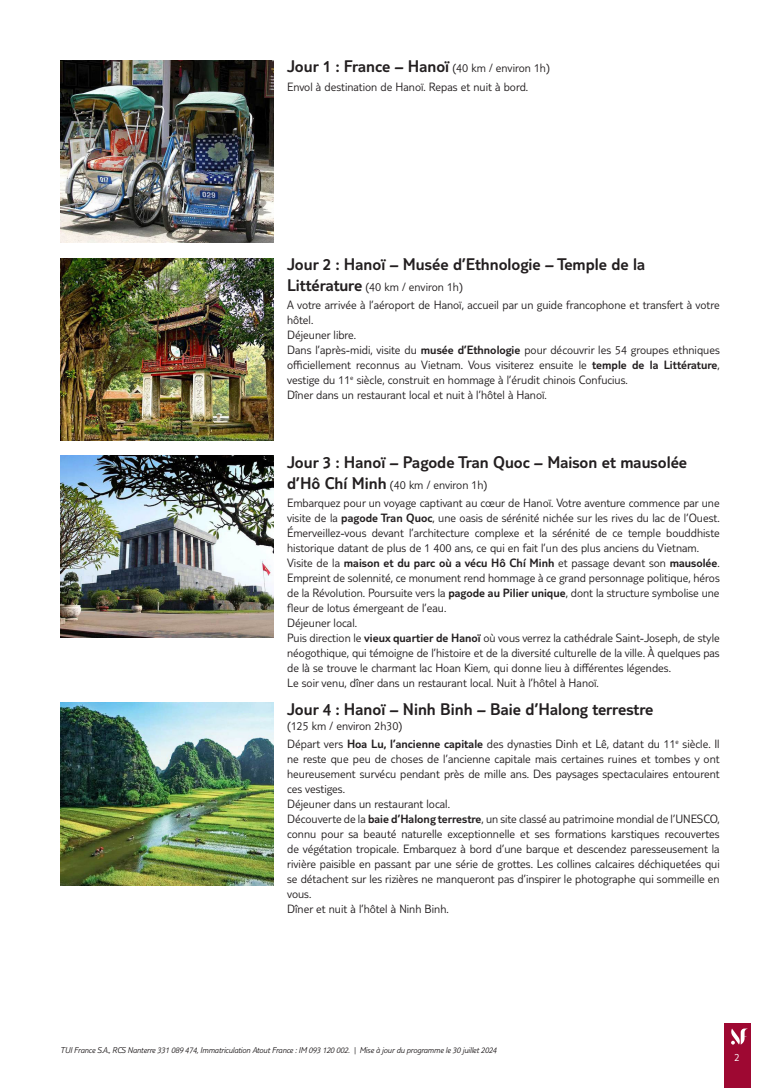
<style>
.page{position:relative;width:780px;height:1088px;background:#fff}
.page>*{position:absolute;margin:0;border:0;box-sizing:border-box;transform-origin:0 0}
.t1{font:300 17.5px "TUI Type";color:#231f20}
.t2{font:300 12.5px/15px "TUI Type";color:#231f20}
.t3{font:300 11.25px "TUI Type";color:#fff}
.t4{font:italic 300 8.75px "TUI Type";letter-spacing:-.02em;color:#231f20}
.s1{font-size:12.5px}
.s2{font-size:17.5px}
.s3{font-style:inherit}
</style>
<div class="page">
<div style="left:724px;top:1023px;width:26px;height:65px;background:#9e0832"></div>
<svg style="left:731px;top:1028px;width:17px;height:16px"></svg>
<img style="left:60px;top:60px;width:213px;height:182px">
<img style="left:60px;top:258px;width:213px;height:182px">
<img style="left:60px;top:456px;width:213px;height:182px">
<img style="left:60px;top:703px;width:213px;height:182px">
<h1 class="t1" style="left:287px;top:56px;width:264px">Jour 1 : France – Hanoï <span class="s1">(40 km / environ 1h)</span></h1>
<p class="t2" style="left:287px;top:79px;width:242px">Envol à destination de Hanoï. Repas et nuit à bord.</p>
<h1 class="t1" style="left:287px;top:254px;width:360px">Jour 2 : Hanoï – Musée d’Ethnologie – Temple de la</h1>
<p class="t2" style="left:287px;top:277px;width:434px;line-height:18.5px"><span class="s2">Littérature</span> (40 km / environ 1h)<br>A votre arrivée à l’aéroport de Hanoï, accueil par un guide francophone et transfert à votre</p>
<p class="t2" style="left:287px;top:312px;width:434px">hôtel.<br>Déjeuner libre.<br>Dans l’après-midi, visite du <span class="s3">musée d’Ethnologie</span> pour découvrir les 54 groupes ethniques officiellement reconnus au Vietnam. Vous visiterez ensuite le <span class="s3">temple de la Littérature</span>, vestige du 11<sup>e</sup> siècle, construit en hommage à l’érudit chinois Confucius.<br>Dîner dans un restaurant local et nuit à l’hôtel à Hanoï.</p>
<h1 class="t1" style="left:287px;top:452px;width:401px">Jour 3 : Hanoï – Pagode Tran Quoc – Maison et mausolée</h1>
<p class="t2" style="left:287px;top:475px;width:434px;line-height:18.5px"><span class="s2">d’Hô Chí Minh</span> (40 km / environ 1h)<br>Embarquez pour un voyage captivant au cœur de Hanoï. Votre aventure commence par une</p>
<p class="t2" style="left:287px;top:510px;width:434px">visite de la <span class="s3">pagode Tran Quoc</span>, une oasis de sérénité nichée sur les rives du lac de l’Ouest.<br>Émerveillez-vous devant l’architecture complexe et la sérénité de ce temple bouddhiste historique datant de plus de 1 400 ans, ce qui en fait l’un des plus anciens du Vietnam.<br>Visite de la <span class="s3">maison et du parc où a vécu Hô Chí Minh</span> et passage devant son <span class="s3">mausolée</span>.<br>Empreint de solennité, ce monument rend hommage à ce grand personnage politique, héros de la Révolution. Poursuite vers la <span class="s3">pagode au Pilier unique</span>, dont la structure symbolise une fleur de lotus émergeant de l’eau.<br>Déjeuner local.<br>Puis direction le <span class="s3">vieux quartier de Hanoï</span> où vous verrez la cathédrale Saint-Joseph, de style néogothique, qui témoigne de l’histoire et de la diversité culturelle de la ville. À quelques pas de là se trouve le charmant lac Hoan Kiem, qui donne lieu à différentes légendes.<br>Le soir venu, dîner dans un restaurant local. Nuit à l’hôtel à Hanoï.</p>
<h1 class="t1" style="left:287px;top:699px;width:368px">Jour 4 : Hanoï – Ninh Binh – Baie d’Halong terrestre</h1>
<p class="t2" style="left:287px;top:716px;width:434px;line-height:18.5px">(125 km / environ 2h30)<br>Départ vers <span class="s3">Hoa Lu, l’ancienne capitale</span> des dynasties Dinh et Lê, datant du 11<sup>e</sup> siècle. Il</p>
<p class="t2" style="left:287px;top:751px;width:434px">ne reste que peu de choses de l’ancienne capitale mais certaines ruines et tombes y ont heureusement survécu pendant près de mille ans. Des paysages spectaculaires entourent ces vestiges.<br>Déjeuner dans un restaurant local.<br>Découverte de la <span class="s3">baie d’Halong terrestre</span>, un site classé au patrimoine mondial de l’UNESCO, connu pour sa beauté naturelle exceptionnelle et ses formations karstiques recouvertes de végétation tropicale. Embarquez à bord d’une barque et descendez paresseusement la rivière paisible en passant par une série de grottes. Les collines calcaires déchiquetées qui se détachent sur les rizières ne manqueront pas d’inspirer le photographe qui sommeille en vous.<br>Dîner et nuit à l’hôtel à Ninh Binh.</p>
<p class="t4" style="left:60px;top:1045px;width:438px">TUI France S.A., RCS Nanterre 331 089 474, Immatriculation Atout France : IM 093 120 002. | Mise à jour du programme le 30 juillet 2024</p>
<p class="t3" style="left:734px;top:1050px;width:7px">2</p>
</div>
